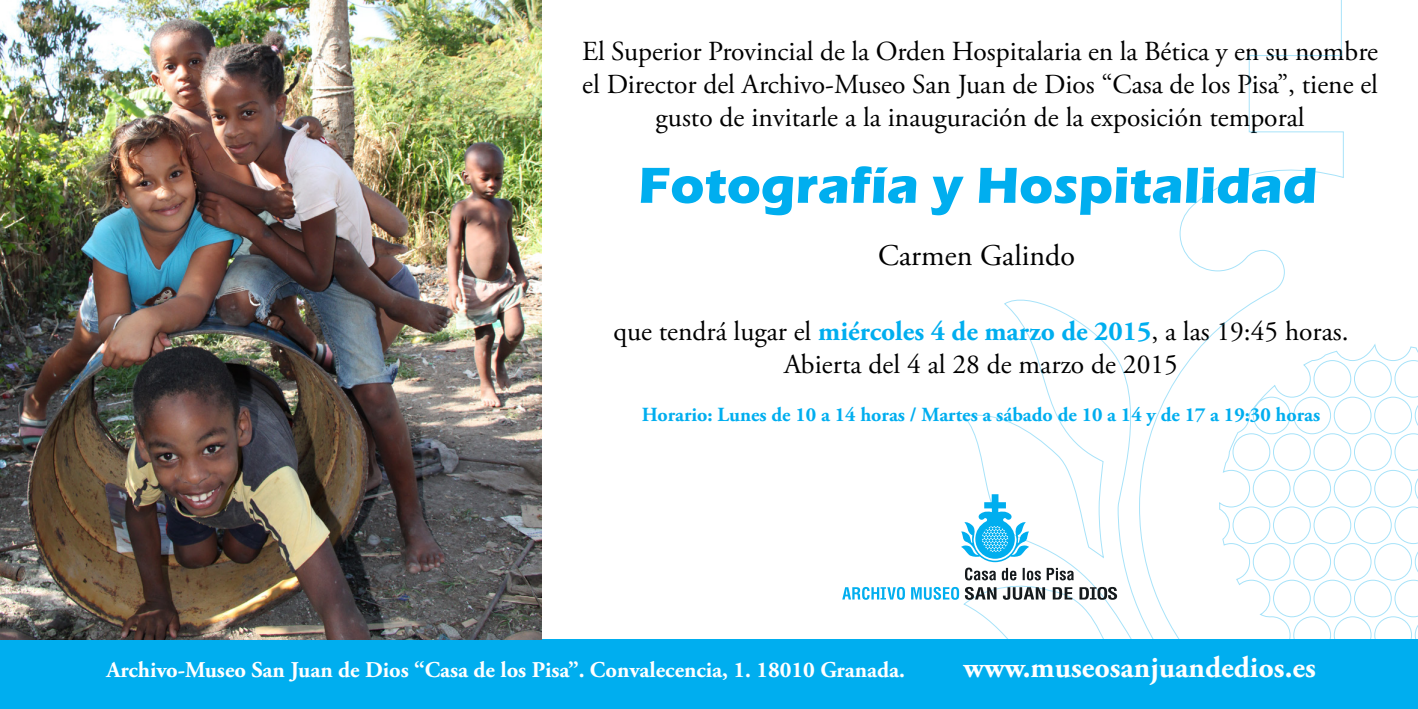
<style>
.page{position:relative;width:1418px;height:709px;background:#fff}
.page>*{position:absolute;margin:0;border:0;box-sizing:border-box;transform-origin:0 0}
.t1{font:700 52.5px "Eras ITC";color:#00aeef}
.t2{font:700 30px "Adobe Garamond Pro";color:#fff}
.t3{font:30px "Adobe Garamond Pro";color:#000}
.t4{font:27.5px/33px "Adobe Garamond Pro";color:#000;text-align:center}
.t5{font:700 22.5px "Adobe Garamond Pro";color:#fff}
.t6{font:700 20px "Adobe Garamond Pro";color:#00aeef}
.s1{font-weight:700;color:#00aeef}
</style>
<div class="page">
<div style="left:0;top:639px;width:1417px;height:70px;background:#00aeef"></div>
<svg style="left:963px;top:0;width:454px;height:639px"></svg>
<svg style="left:842px;top:494px;width:275px;height:106px"></svg>
<img style="left:0;top:0;width:541px;height:639px">
<p class="t4" style="left:582px;top:36px;width:797px">El Superior Provincial de la Orden Hospitalaria en la Bética y en su nombre el Director del Archivo-Museo San Juan de Dios “Casa de los Pisa”, tiene el gusto de invitarle a la inauguración de la exposición temporal</p>
<h1 class="t1" style="left:638px;top:155px;width:680px">Fotografía y Hospitalidad</h1>
<p class="t3" style="left:878px;top:237px;width:198px">Carmen Galindo</p>
<p class="t4" style="left:613px;top:315px;width:736px">que tendrá lugar el <span class="s1">miércoles 4 de marzo de 2015</span>, a las 19:45 horas.<br>Abierta del 4 al 28 de marzo de 2015</p>
<p class="t6" style="left:641px;top:402px;width:680px">Horario: Lunes de 10 a 14 horas / Martes a sábado de 10 a 14 y de 17 a 19:30 horas</p>
<p class="t5" style="left:106px;top:656px;width:800px">Archivo-Museo San Juan de Dios “Casa de los Pisa”. Convalecencia, 1. 18010 Granada.</p>
<p class="t2" style="left:963px;top:649px;width:354px">www.museosanjuandedios.es</p>
</div>
